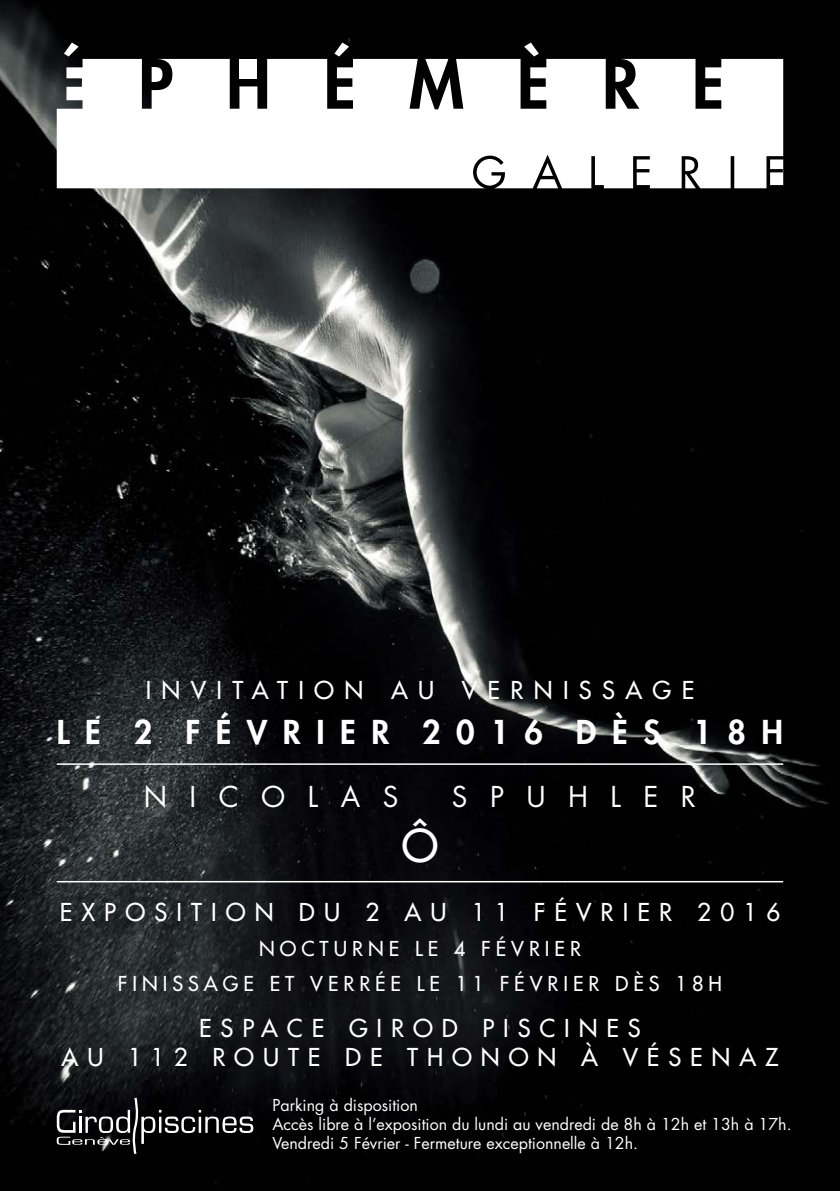
<style>
.page{position:relative;width:840px;height:1191px;background:#fff}
.page>*{position:absolute;margin:0;border:0;box-sizing:border-box;transform-origin:0 0}
.t1{font:500 44px "Futura Std";color:#fff}
.t2{font:800 32px "Futura Std";letter-spacing:.485em;color:#fff}
.t3{font:28px "Futura Std";letter-spacing:.8em;color:#fff}
.t4{font:500 24px "Futura Std";letter-spacing:.38em;color:#fff}
.t5{font:500 24px "Futura Std";letter-spacing:.43em;color:#fff}
.t6{font:500 20px "Futura Std";letter-spacing:.25em;color:#fff}
.t7{font:16px "Futura Std";color:#fff}
</style>
<div class="page">
<img style="left:0;top:0;width:839px;height:1191px">
<svg style="left:57px;top:1097px;width:196px;height:57px;background:#282729"></svg>
<svg style="left:64px;top:43px;width:15px;height:14px"></svg>
<svg style="left:334px;top:43px;width:15px;height:14px"></svg>
<svg style="left:524px;top:43px;width:14px;height:14px"></svg>
<svg style="left:57px;top:59px;width:725px;height:129px"></svg>
<svg style="left:684px;top:159px;width:11px;height:29px"></svg>
<svg style="left:769px;top:159px;width:13px;height:26px"></svg>
<hr style="left:57px;top:763px;width:725px;height:2px;background:#fff">
<hr style="left:57px;top:881px;width:725px;height:1px;background:#fff">
<p class="t5" style="left:146px;top:675px;width:549px">INVITATION AU VERNISSAGE</p>
<p class="t2" style="left:57px;top:712px;width:727px">LE 2 FÉVRIER 2016 DÈS 18H</p>
<p class="t3" style="left:144px;top:778px;width:256px">NICOLAS</p>
<p class="t3" style="left:451px;top:778px;width:245px">SPUHLER</p>
<p class="t1" style="left:401px;top:818px;width:38px">Ô</p>
<p class="t4" style="left:60px;top:897px;width:721px">EXPOSITION DU 2 AU 11 FÉVRIER 2016</p>
<p class="t6" style="left:259px;top:936px;width:323px">NOCTURNE LE 4 FÉVRIER</p>
<p class="t6" style="left:118px;top:971px;width:605px">FINISSAGE ET VERRÉE LE 11 FÉVRIER DÈS 18H</p>
<p class="t4" style="left:199px;top:1013px;width:443px">ESPACE GIROD PISCINES</p>
<p class="t4" style="left:62px;top:1041px;width:717px">AU 112 ROUTE DE THONON À VÉSENAZ</p>
<p class="t7" style="left:272px;top:1094px;width:147px">Parking à disposition</p>
<p class="t7" style="left:272px;top:1114px;width:520px">Accès libre à l’exposition du lundi au vendredi de 8h à 12h et 13h à 17h.</p>
<p class="t7" style="left:272px;top:1133px;width:367px">Vendredi 5 Février - Fermeture exceptionnelle à 12h.</p>
</div>
